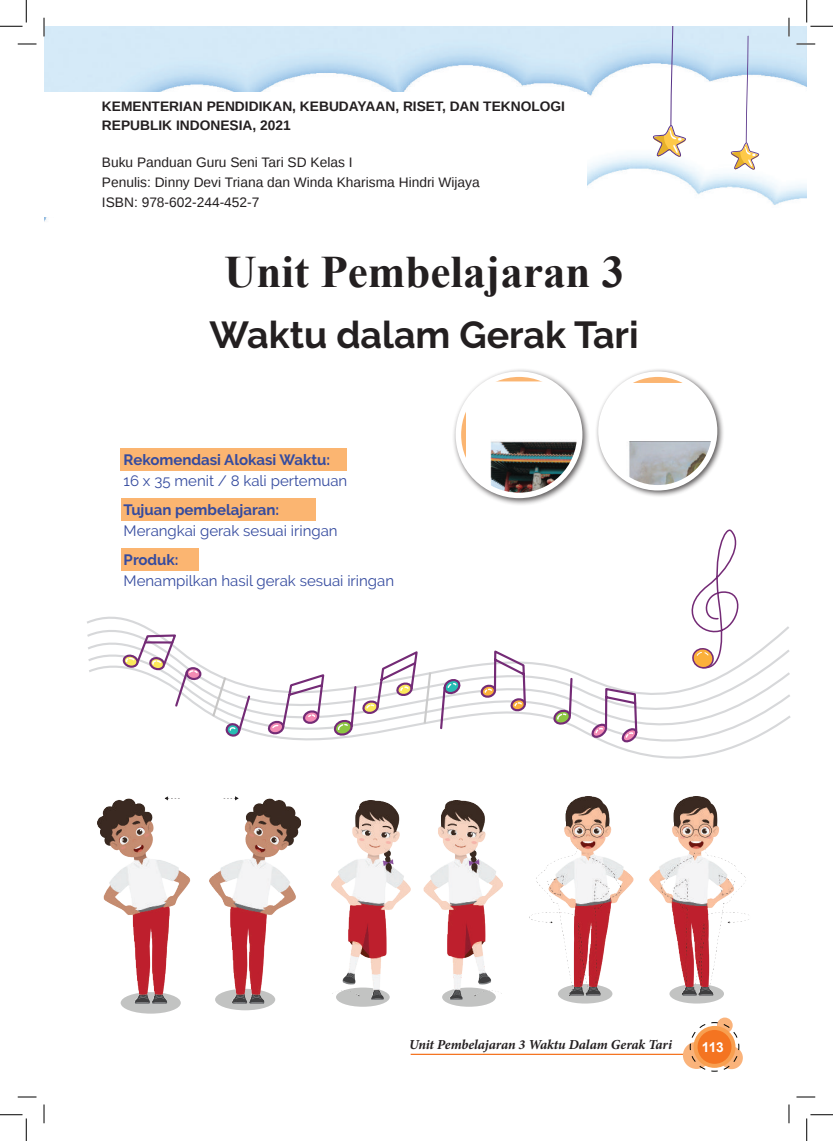
<style>
.page{position:relative;width:833px;height:1141px;background:#fff}
.page>*{position:absolute;margin:0;border:0;box-sizing:border-box;transform-origin:0 0}
.t1{font:700 45px "Times New Roman";color:#231f20}
.t2{font:700 37.5px "Raleway";color:#231f20}
.t3{font:15px "Raleway";color:#354b9f}
.t4{font:700 15px "Raleway";color:#354b9f}
.t5{font:13.75px/20px "Liberation Sans";color:#231f20}
.t6{font:700 13.75px/18.8px "Liberation Sans";color:#231f20}
.t7{font:italic 700 13.75px "Minion Pro";letter-spacing:-.01em;color:#231f20}
.t8{font:700 13.62px "Arial";color:#fff}
</style>
<div class="page">
<hr style="left:410px;top:1053px;width:304px;height:1px;background:#f47421">
<svg style="left:682px;top:1041px;width:27px;height:27px"></svg>
<svg style="left:716px;top:1017px;width:16px;height:16px"></svg>
<div style="left:719px;top:1046px;width:23px;height:23px;background:#fab37b;border-radius:50%"></div>
<svg style="left:688px;top:1021px;width:51px;height:51px"></svg>
<div style="left:121px;top:448px;width:225px;height:23px;background:#fbb571"></div>
<div style="left:121px;top:498px;width:194px;height:23px;background:#fbb571"></div>
<div style="left:121px;top:547px;width:77px;height:23px;background:#fbb571"></div>
<img style="left:44px;top:26px;width:762px;height:196px">
<div style="left:451px;top:367px;width:139px;height:139px;background:#231f20;opacity:.75"></div>
<svg style="left:458px;top:374px;width:121px;height:121px"></svg>
<img style="left:465px;top:381px;width:114px;height:114px">
<div style="left:455px;top:371px;width:127px;height:127px;border:5px solid #fff;border-radius:50%"></div>
<div style="left:594px;top:368px;width:130px;height:130px;background:#231f20;opacity:.75"></div>
<svg style="left:600px;top:374px;width:114px;height:113px"></svg>
<img style="left:602px;top:383px;width:112px;height:104px">
<div style="left:598px;top:371px;width:119px;height:119px;border:5px solid #fff;border-radius:50%"></div>
<svg style="left:730px;top:36px;width:29px;height:136px"></svg>
<svg style="left:652px;top:26px;width:34px;height:131px"></svg>
<div style="left:121px;top:992px;width:60px;height:21px;background:linear-gradient(to right,#c2c3c2,#c2c3c2);border-radius:50%"></div>
<svg style="left:215px;top:988px;width:60px;height:22px"></svg>
<svg style="left:691px;top:529px;width:48px;height:79px"></svg>
<img style="left:97px;top:802px;width:203px;height:201px">
<svg style="left:557px;top:983px;width:55px;height:20px"></svg>
<svg style="left:669px;top:983px;width:54px;height:20px"></svg>
<img style="left:529px;top:802px;width:220px;height:193px">
<div style="left:336px;top:987px;width:53px;height:19px;background:#c2c3c2;border-radius:50%"></div>
<div style="left:442px;top:987px;width:53px;height:19px;background:#c2c3c2;border-radius:50%"></div>
<img style="left:331px;top:802px;width:171px;height:197px">
<svg style="left:87px;top:608px;width:704px;height:194px"></svg>
<div style="left:185px;top:667px;width:16px;height:13px;border:2px solid #742b76;border-radius:50%"></div>
<svg style="left:550px;top:676px;width:23px;height:51px"></svg>
<svg style="left:438px;top:676px;width:23px;height:54px"></svg>
<svg style="left:265px;top:672px;width:60px;height:64px"></svg>
<svg style="left:331px;top:648px;width:101px;height:90px"></svg>
<svg style="left:120px;top:633px;width:79px;height:75px"></svg>
<hr style="left:145px;top:641px;width:27px;height:2px;background:#742b76">
<svg style="left:478px;top:648px;width:49px;height:65px"></svg>
<svg style="left:588px;top:686px;width:50px;height:59px"></svg>
<svg style="left:210px;top:674px;width:41px;height:64px"></svg>
<div style="left:44px;top:92px;width:542px;height:124px;background:#fff"></div>
<svg style="left:18px;top:43px;width:18px;height:2px"></svg>
<svg style="left:796px;top:43px;width:18px;height:2px"></svg>
<svg style="left:18px;top:1096px;width:18px;height:1px"></svg>
<svg style="left:796px;top:1096px;width:18px;height:1px"></svg>
<svg style="left:43px;top:18px;width:2px;height:18px"></svg>
<svg style="left:43px;top:1104px;width:2px;height:19px"></svg>
<svg style="left:787px;top:18px;width:2px;height:18px"></svg>
<svg style="left:788px;top:1104px;width:1px;height:19px"></svg>
<svg style="left:0;top:0;width:27px;height:27px"></svg>
<svg style="left:0;top:1114px;width:27px;height:26px"></svg>
<svg style="left:806px;top:0;width:26px;height:27px"></svg>
<svg style="left:806px;top:1114px;width:26px;height:26px"></svg>
<p class="t6" style="left:102px;top:97px;width:464px">KEMENTERIAN PENDIDIKAN, KEBUDAYAAN, RISET, DAN TEKNOLOGI<br>REPUBLIK INDONESIA, 2021</p>
<p class="t5" style="left:102px;top:153px;width:379px">Buku Panduan Guru Seni Tari SD Kelas I<br>Penulis: Dinny Devi Triana dan Winda Kharisma Hindri Wijaya<br>ISBN: 978-602-244-452-7</p>
<h1 class="t1" style="left:224px;top:240px;width:401px">Unit Pembelajaran 3</h1>
<h2 class="t2" style="left:209px;top:313px;width:430px">Waktu dalam Gerak Tari</h2>
<p class="t4" style="left:124px;top:451px;width:208px">Rekomendasi Alokasi Waktu:</p>
<p class="t3" style="left:124px;top:472px;width:225px">16 x 35 menit / 8 kali pertemuan</p>
<p class="t4" style="left:124px;top:501px;width:157px">Tujuan pembelajaran:</p>
<p class="t3" style="left:124px;top:522px;width:215px">Merangkai gerak sesuai iringan</p>
<p class="t4" style="left:124px;top:551px;width:56px">Produk:</p>
<p class="t3" style="left:124px;top:572px;width:272px">Menampilkan hasil gerak sesuai iringan</p>
<p class="t7" style="left:409px;top:1034px;width:264px">Unit Pembelajaran 3 Waktu Dalam Gerak Tari</p>
<p class="t8" style="left:701px;top:1037px;width:24px">113</p>
</div>
